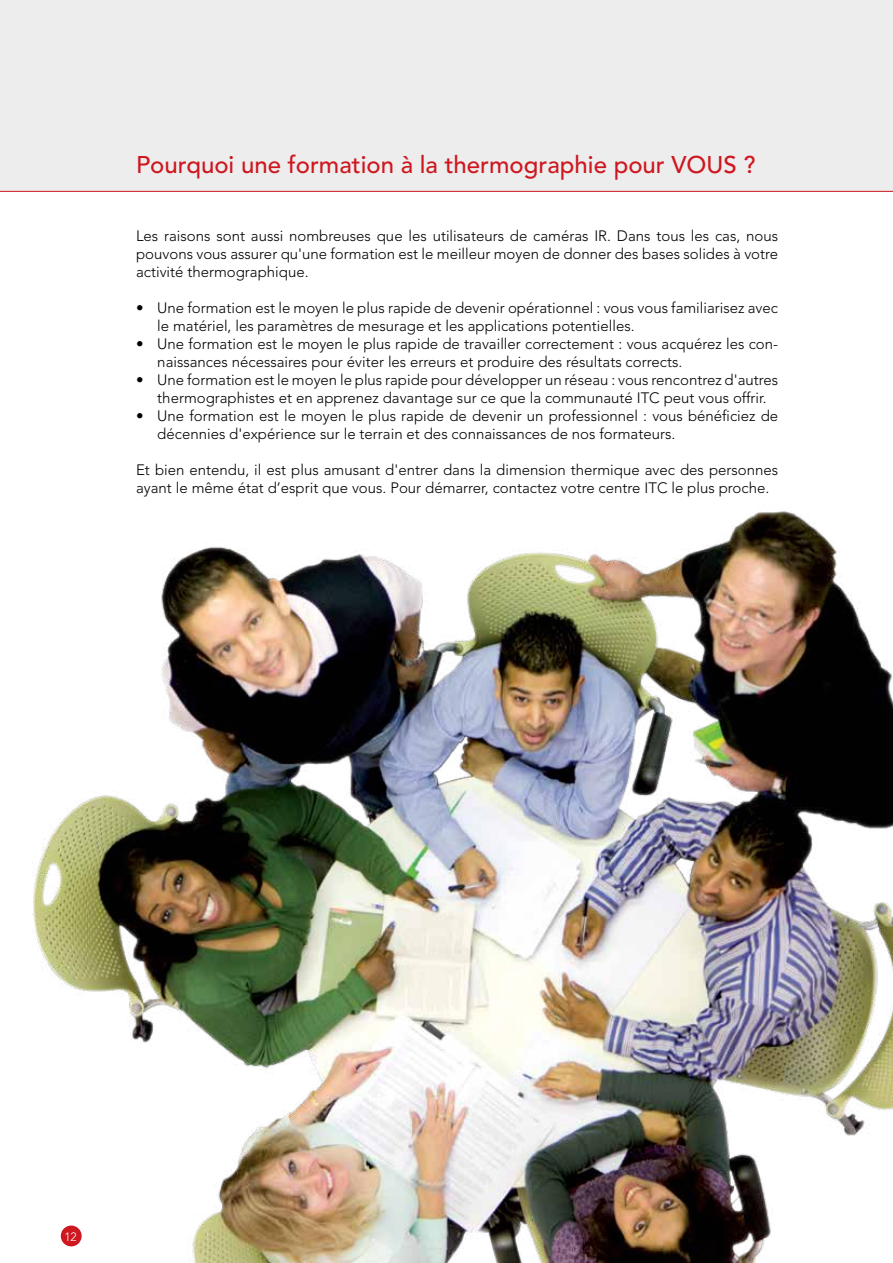
<style>
.page{position:relative;width:893px;height:1263px;background:#fff}
.page>*{position:absolute;margin:0;border:0;box-sizing:border-box;transform-origin:0 0}
.t1{font:500 24px "Avenir LT Std";color:#ce171e}
.t2{font:300 15px/18px "Avenir LT Std";color:#000}
.t3{font:300 12px "Avenir LT Std";color:#fff}
</style>
<div class="page">
<div style="left:0;top:0;width:893px;height:191px;background:#ededee"></div>
<hr style="left:0;top:191px;width:893px;height:1px;background:#ce171e">
<img style="left:33px;top:511px;width:860px;height:752px">
<div style="left:61px;top:1225px;width:21px;height:21px;background:#ce171e;border-radius:50%"></div>
<h1 class="t1" style="left:136px;top:151px;width:621px">Pourquoi une formation à la thermographie pour VOUS ?</h1>
<p class="t2" style="left:136px;top:227px;width:644px;text-align:justify">Les raisons sont aussi nombreuses que les utilisateurs de caméras IR. Dans tous les cas, nous pouvons vous assurer qu'une formation est le meilleur moyen de donner des bases solides à votre activité thermographique.</p>
<p class="t2" style="left:157px;top:299px;width:622px;text-indent:-21px">• Une formation est le moyen le plus rapide de devenir opérationnel : vous vous familiarisez avec le matériel, les paramètres de mesurage et les applications potentielles.</p>
<p class="t2" style="left:157px;top:335px;width:622px;text-indent:-21px">• Une formation est le moyen le plus rapide de travailler correctement : vous acquérez les con&shy;naissances nécessaires pour éviter les erreurs et produire des résultats corrects.</p>
<p class="t2" style="left:157px;top:371px;width:622px;text-indent:-21px">• Une formation est le moyen le plus rapide pour développer un réseau : vous rencontrez d'autres thermographistes et en apprenez davantage sur ce que la communauté ITC peut vous offrir.</p>
<p class="t2" style="left:157px;top:407px;width:622px;text-indent:-21px">• Une formation est le moyen le plus rapide de devenir un professionnel : vous bénéficiez de décennies d'expérience sur le terrain et des connaissances de nos formateurs.</p>
<p class="t2" style="left:136px;top:461px;width:644px">Et bien entendu, il est plus amusant d'entrer dans la dimension thermique avec des personnes ayant le même état d’esprit que vous. Pour démarrer, contactez votre centre ITC le plus proche.</p>
<p class="t3" style="left:64px;top:1229px;width:14px">12</p>
</div>
